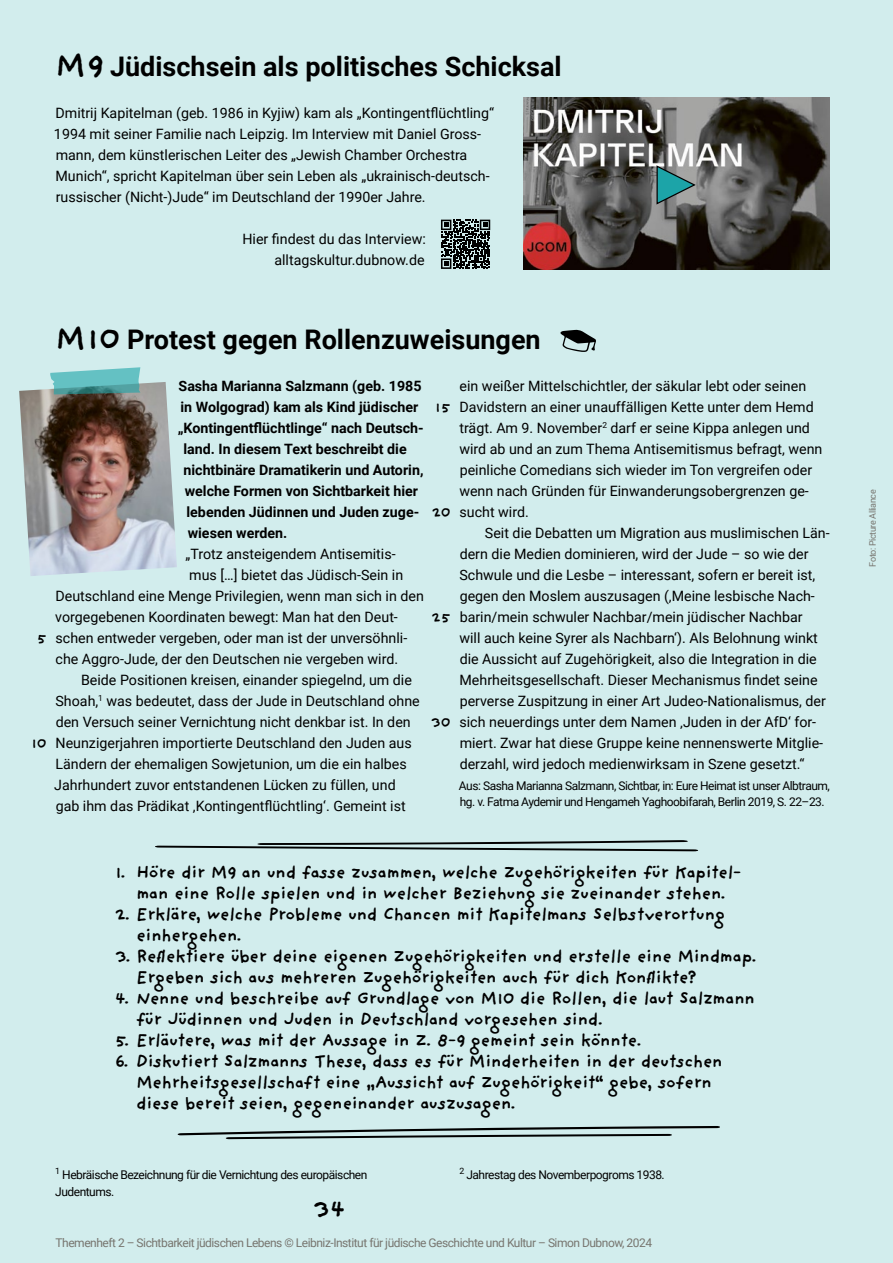
<style>
.page{position:relative;width:893px;height:1263px;background:#d2eded}
.page>*{position:absolute;margin:0;border:0;box-sizing:border-box;transform-origin:0 0}
.t1{font:700 27px "Roboto";color:#000}
.t2{font:700 25.5px "Providence Sans Pro";color:#000}
.t3{font:700 18px/21px "Providence Sans Pro";letter-spacing:-.04em;color:#000}
.t4{font:700 15px "Providence Sans Pro";color:#000}
.t5{font:14.25px/21px "Roboto";color:#000}
.t6{font:700 14.25px "Roboto";color:#000}
.t7{font:12px/16.5px "Roboto";letter-spacing:-.04em;color:#000}
.t8{font:12px "Roboto";letter-spacing:-.04em;color:#77756f}
.t9{font:9px "Roboto";letter-spacing:-.04em;color:#77756f}
.s1{font-family:"Providence Sans Pro";font-size:33px}
</style>
<div class="page">
<img style="left:523px;top:97px;width:306px;height:172px">
<svg style="left:656px;top:164px;width:40px;height:41px;background:#5e9293"></svg>
<img style="left:19px;top:382px;width:158px;height:194px">
<svg style="left:560px;top:330px;width:36px;height:22px"></svg>
<svg style="left:155px;top:840px;width:543px;height:11px"></svg>
<svg style="left:177px;top:1126px;width:543px;height:13px"></svg>
<svg style="left:50px;top:367px;width:90px;height:27px;background:#6bb8b9"></svg>
<svg style="left:441px;top:220px;width:49px;height:49px"></svg>
<h1 class="t1" style="left:55px;top:48px;width:508px"><span class="s1">M 9</span> Jüdischsein als politisches Schicksal</h1>
<p class="t5" style="left:54px;top:102px;width:442px">Dmitrij Kapitelman (geb. 1986 in Kyjiw) kam als „Kontingentflüchtling“ 1994 mit seiner Familie nach Leipzig. Im Interview mit Daniel Gross&shy;mann, dem künstlerischen Leiter des „Jewish Chamber Orchestra Munich“, spricht Kapitelman über sein Leben als „ukrainisch-deutsch&shy;russischer (Nicht-)Jude“ im Deutschland der 1990er Jahre.</p>
<p class="t5" style="left:242px;top:228px;width:185px;text-align:right">Hier findest du das Interview: alltagskultur.dubnow.de</p>
<p class="t4" style="left:37px;top:629px;width:11px">5</p>
<p class="t4" style="left:31px;top:734px;width:17px">10</p>
<h1 class="t1" style="left:55px;top:321px;width:487px"><span class="s1">M 10</span> Protest gegen Rollenzuweisungen</h1>
<p class="t6" style="left:179px;top:376px;width:244px">Sasha Marianna Salzmann (geb. 1985</p>
<p class="t6" style="left:180px;top:397px;width:239px">in Wolgograd) kam als Kind jüdischer</p>
<p class="t6" style="left:178px;top:418px;width:247px">„Kontingentflüchtlinge“ nach Deutsch-</p>
<p class="t6" style="left:183px;top:439px;width:225px">land. In diesem Text beschreibt die</p>
<p class="t6" style="left:183px;top:460px;width:241px">nichtbinäre Dramatikerin und Autorin,</p>
<p class="t6" style="left:185px;top:481px;width:235px">welche Formen von Sichtbarkeit hier</p>
<p class="t6" style="left:186px;top:502px;width:234px">lebenden Jüdinnen und Juden zuge-</p>
<p class="t6" style="left:188px;top:523px;width:101px">wiesen werden.</p>
<p class="t5" style="left:186px;top:543px;width:212px">„Trotz ansteigendem Antisemitis-</p>
<p class="t5" style="left:189px;top:564px;width:215px">mus […] bietet das Jüdisch-Sein in</p>
<p class="t5" style="left:56px;top:585px;width:370px">Deutschland eine Menge Privilegien, wenn man sich in den</p>
<p class="t5" style="left:55px;top:606px;width:344px">vorgegebenen Koordinaten bewegt: Man hat den Deut-</p>
<p class="t5" style="left:56px;top:627px;width:353px">schen entweder vergeben, oder man ist der unversöhnli-</p>
<p class="t5" style="left:56px;top:648px;width:344px">che Aggro-Jude, der den Deutschen nie vergeben wird.</p>
<p class="t5" style="left:81px;top:669px;width:332px">Beide Positionen kreisen, einander spiegelnd, um die</p>
<p class="t5" style="left:56px;top:690px;width:366px">Shoah,<sup>1</sup> was bedeutet, dass der Jude in Deutschland ohne</p>
<p class="t5" style="left:56px;top:711px;width:357px">den Versuch seiner Vernichtung nicht denkbar ist. In den</p>
<p class="t5" style="left:56px;top:732px;width:358px">Neunzigerjahren importierte Deutschland den Juden aus</p>
<p class="t5" style="left:56px;top:753px;width:353px">Ländern der ehemaligen Sowjetunion, um die ein halbes</p>
<p class="t5" style="left:54px;top:774px;width:343px">Jahrhundert zuvor entstandenen Lücken zu füllen, und</p>
<p class="t5" style="left:56px;top:795px;width:351px">gab ihm das Prädikat ‚Kontingentflüchtling‘. Gemeint ist</p>
<p class="t5" style="left:459px;top:375px;width:364px">ein weißer Mittelschichtler, der säkular lebt oder seinen Davidstern an einer unauffälligen Kette unter dem Hemd trägt. Am 9. November<sup>2</sup> darf er seine Kippa anlegen und wird ab und an zum Thema Antisemitismus befragt, wenn peinliche Comedians sich wieder im Ton vergreifen oder wenn nach Gründen für Einwanderungsobergrenzen ge&shy;sucht wird.</p>
<p class="t5" style="left:459px;top:522px;width:372px;text-indent:26px">Seit die Debatten um Migration aus muslimischen Län&shy;dern die Medien dominieren, wird der Jude – so wie der Schwule und die Lesbe – interessant, sofern er bereit ist, gegen den Moslem auszusagen (‚Meine lesbische Nach&shy;barin/mein schwuler Nachbar/mein jüdischer Nachbar<br>will auch keine Syrer als Nachbarn‘). Als Belohnung winkt die Aussicht auf Zugehörigkeit, also die Integration in die Mehrheitsgesellschaft. Dieser Mechanismus findet seine perverse Zuspitzung in einer Art Judeo-Nationalismus, der sich neuerdings unter dem Namen ‚Juden in der AfD‘ for&shy;miert. Zwar hat diese Gruppe keine nennenswerte Mitglie&shy;derzahl, wird jedoch medienwirksam in Szene gesetzt.“</p>
<p class="t7" style="left:459px;top:777px;width:372px">Aus: Sasha Marianna Salzmann, Sichtbar, in: Eure Heimat ist unser Albtraum, hg. v. Fatma Aydemir und Hengameh Yaghoobifarah, Berlin 2019, S. 22–23.</p>
<p class="t4" style="left:435px;top:398px;width:17px">15</p>
<p class="t4" style="left:432px;top:503px;width:21px">20</p>
<p class="t4" style="left:432px;top:608px;width:21px">25</p>
<p class="t4" style="left:431px;top:713px;width:21px">30</p>
<p class="t3" style="left:115px;top:861px;width:628px;text-align:center">1. Höre dir M9 an und fasse zusammen, welche Zugehörigkeiten für Kapitel&shy;man eine Rolle spielen und in welcher Beziehung sie zueinander stehen.</p>
<p class="t3" style="left:136px;top:903px;width:591px;text-indent:-21px">2. Erkläre, welche Probleme und Chancen mit Kapitelmans Selbstverortung einhergehen.</p>
<p class="t3" style="left:136px;top:945px;width:622px;text-indent:-21px">3. Reflektiere über deine eigenen Zugehörigkeiten und erstelle eine Mindmap.<br>Ergeben sich aus mehreren Zugehörigkeiten auch für dich Konflikte?</p>
<p class="t3" style="left:136px;top:987px;width:621px;text-indent:-21px">4. Nenne und beschreibe auf Grundlage von M 10 die Rollen, die laut Salzmann für Jüdinnen und Juden in Deutschland vorgesehen sind.</p>
<p class="t3" style="left:115px;top:1029px;width:528px">5. E rläutere, was mit der Aussage in Z. 8-9 gemeint sein könnte.</p>
<p class="t3" style="left:136px;top:1050px;width:588px;text-indent:-21px">6. Diskutiert Salzmanns These, dass es für Minderheiten in der deutschen<br>Mehrheitsgesellschaft eine „Aussicht auf Zugehörigkeit“ gebe, sofern diese bereit seien, gegeneinander auszusagen.</p>
<p class="t7" style="left:55px;top:1166px;width:314px"><sup>1</sup> Hebräische Bezeichnung für die Vernichtung des europäischen<br>Judentums.</p>
<p class="t7" style="left:459px;top:1166px;width:207px"><sup>2</sup> Jahrestag des Novemberpogroms 1938.</p>
<h2 class="t2" style="left:313px;top:1193px;width:35px">34</h2>
<p class="t8" style="left:56px;top:1234px;width:598px">Themenheft 2 – Sichtbarkeit jüdischen Lebens © Leibniz-Institut für jüdische Geschichte und Kultur – Simon Dubnow, 2024</p>
<p class="t9" style="left:866px;top:566px;width:79px;rotate:-90deg">Foto: Picture Alliance</p>
</div>
